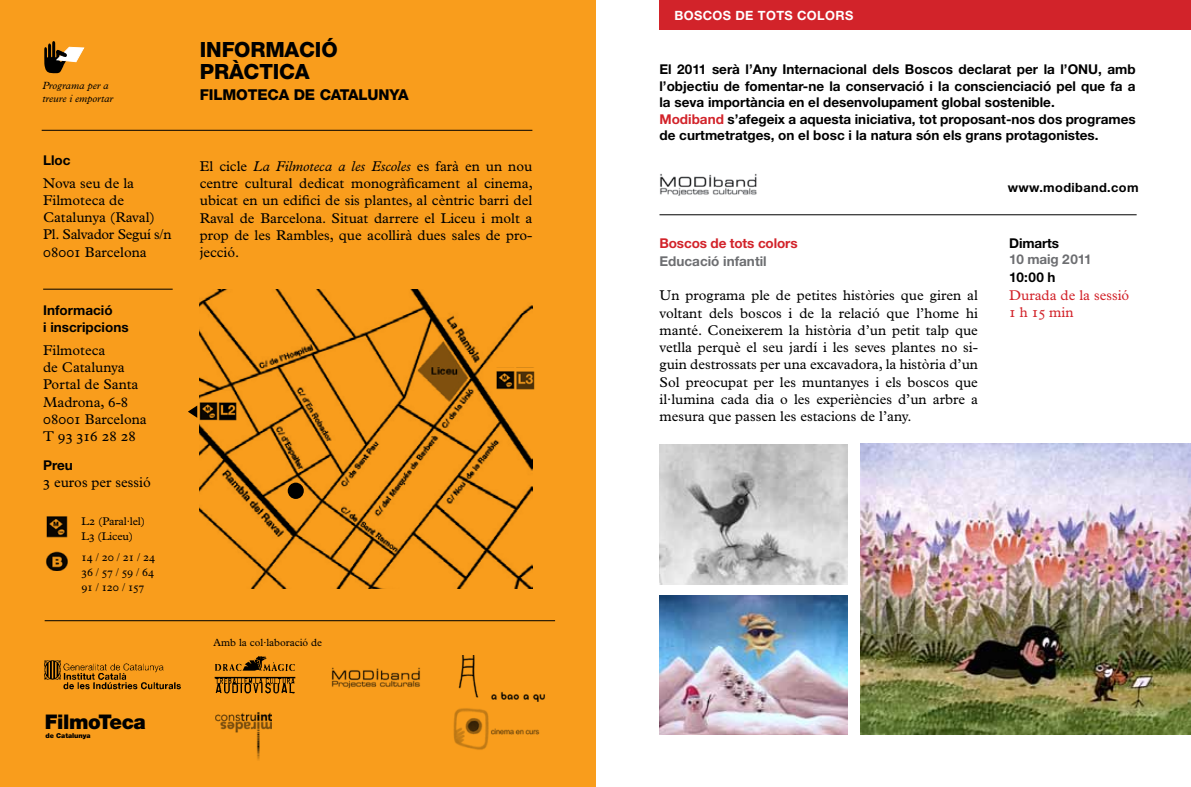
<style>
.page{position:relative;width:1191px;height:787px;background:#fff}
.page>*{position:absolute;margin:0;border:0;box-sizing:border-box;transform-origin:0 0}
.t1{font:800 21px "Helvetica Neue LT";letter-spacing:-.01em;color:#000}
.t2{font:900 20.25px "Helvetica Neue LT";letter-spacing:-.02em;color:#000}
.t3{font:800 15px "Helvetica Neue LT";letter-spacing:-.01em;color:#000}
.t4{font:14.25px/17.2px "Plantin";color:#000}
.t5{font:14.25px/17.2px "Plantin";color:#d2232a}
.t6{font:14.25px "Plantin Exp";color:#000}
.t7{font:700 13.5px/16.5px "Helvetica Neue LT";color:#000}
.t8{font:700 13.5px "Helvetica Neue LT";color:#6d6e71}
.t9{font:700 13.5px "Helvetica Neue LT";letter-spacing:-.01em;color:#d2232a}
.t10{font:700 12.75px "Helvetica Neue LT";letter-spacing:.03em;color:#fff}
.t11{font:700 12.75px "Helvetica Neue LT";letter-spacing:.03em;color:#000}
.t12{font:11.25px/15px "Plantin Exp";letter-spacing:-.01em;color:#000;text-align:justify}
.t13{font:11.25px/15px "Plantin";letter-spacing:-.01em;color:#000}
.t14{font:italic 10.5px/13.5px "Plantin";color:#000}
.t15{font:10.5px "Plantin";color:#000}
.t16{font:900 6.75px "Helvetica Neue LT";letter-spacing:-.01em;color:#000}
.s1{font-family:"Plantin Exp"}
.s2{font-family:"Plantin"}
.s3{font-style:italic}
.s4{color:#d2232a}
</style>
<div class="page">
<div style="left:0;top:0;width:595px;height:787px;background:#f99d1c"></div>
<hr style="left:43px;top:289px;width:130px;height:1px;background:#000">
<img style="left:46px;top:516px;width:21px;height:22px">
<img style="left:46px;top:551px;width:22px;height:20px">
<hr style="left:42px;top:130px;width:490px;height:1px;background:#000">
<img style="left:532px;top:371px;width:3px;height:18px">
<img style="left:200px;top:289px;width:332px;height:299px">
<div style="left:288px;top:482px;width:16px;height:17px;background:#000;border-radius:50%"></div>
<img style="left:199px;top:402px;width:37px;height:19px">
<svg style="left:188px;top:405px;width:9px;height:13px"></svg>
<svg style="left:44px;top:41px;width:41px;height:32px"></svg>
<img style="left:860px;top:444px;width:331px;height:291px">
<img style="left:659px;top:444px;width:189px;height:140px">
<img style="left:659px;top:595px;width:189px;height:140px">
<div style="left:659px;top:0;width:532px;height:30px;background:#d2232a"></div>
<img style="left:660px;top:173px;width:97px;height:23px">
<hr style="left:659px;top:214px;width:477px;height:1px;background:#000">
<img style="left:44px;top:660px;width:137px;height:30px">
<img style="left:214px;top:656px;width:82px;height:38px">
<img style="left:453px;top:708px;width:87px;height:42px">
<img style="left:215px;top:712px;width:56px;height:48px">
<img style="left:331px;top:667px;width:89px;height:21px">
<img style="left:458px;top:655px;width:87px;height:46px">
<hr style="left:45px;top:620px;width:510px;height:1px;background:#000">
<p class="t14" style="left:43px;top:78px;width:72px">Programa per a treure i emportar</p>
<p class="t7" style="left:43px;top:152px;width:29px">Lloc</p>
<p class="t4" style="left:43px;top:174px;width:130px">Nova seu de la<br>Filmoteca de<br>Catalunya (Raval)<br>Pl. Salvador Seguí s/n<br><span class="s1">08001</span> Barcelona</p>
<p class="t7" style="left:43px;top:301px;width:87px;line-height:17.2px">Informació<br>i inscripcions</p>
<p class="t4" style="left:43px;top:341px;width:105px">Filmoteca<br>de Catalunya<br>Portal de Santa<br>Madrona, <span class="s1">6-8<br>08001</span> Barcelona</p>
<p class="t6" style="left:43px;top:430px;width:94px"><span class="s2">T</span> 93 316 28 28</p>
<p class="t7" style="left:43px;top:456px;width:31px">Preu</p>
<p class="t4" style="left:43px;top:473px;width:109px"><span class="s1">3</span> euros per sessió</p>
<p class="t13" style="left:82px;top:514px;width:65px">L<span class="s1">2</span> (Paral·lel)<br>L<span class="s1">3</span> (Liceu)</p>
<p class="t12" style="left:82px;top:550px;width:75px">14 <span class="s2">/</span> 20 <span class="s2">/</span> 21 <span class="s2">/</span> 24<br>36 <span class="s2">/</span> 57 <span class="s2">/</span> 59 <span class="s2">/</span> 64<br>91 <span class="s2">/</span> 120 <span class="s2">/</span> 157</p>
<h2 class="t2" style="left:45px;top:710px;width:103px">FilmoTeca</h2>
<p class="t16" style="left:46px;top:731px;width:46px">de Catalunya</p>
<h1 class="t1" style="left:200px;top:37px;width:52px">INFORMAC</h1>
<h1 class="t1" style="left:315px;top:37px;width:23px">IÓ</h1>
<h1 class="t1" style="left:200px;top:59px;width:58px">PRÀCTICA</h1>
<p class="t3" style="left:200px;top:86px;width:210px">FILMOTECA DE CATALUNYA</p>
<p class="t4" style="left:200px;top:157px;width:334px;text-align:justify">El cicle <span class="s3">La Filmoteca a les Escoles</span> es farà en un nou centre cultural dedicat monogràficament al cinema, ubicat en un edifici de sis plantes, al cèntric barri del Raval de Barcelona. Situat darrere el Liceu i molt a prop de les Rambles, que acollirà dues sales de pro&shy;jecció.</p>
<p class="t15" style="left:214px;top:637px;width:110px">Amb la col·laboració de</p>
<p class="t10" style="left:674px;top:7px;width:94px">BOSCOS DE TOT</p>
<p class="t10" style="left:784px;top:7px;width:70px">S COLORS</p>
<p class="t7" style="left:659px;top:61px;width:419px">El 2011 serà l’Any Internacional dels Boscos declarat per la l’ONU</p>
<p class="t7" style="left:659px;top:61px;width:478px;text-indent:439px">, amb l’objectiu de fomentar-ne la conservació i la conscienciació pel que fa a la seva importància en el desenvolupament global sostenible.<br><span class="s4">Modiband</span> s’afegeix a aquesta iniciativa, tot proposant-nos dos programes de curtmetratges, on el bosc i la natura són els grans protagonistes.</p>
<p class="t9" style="left:659px;top:234px;width:140px">Boscos de tots colors</p>
<p class="t8" style="left:659px;top:252px;width:109px">Educació infantil</p>
<p class="t4" style="left:659px;top:287px;width:320px;text-align:justify">Un programa ple de petites històries que giren al voltant dels boscos i de la relació que l’home hi manté. Coneixerem la història d’un petit talp que vetlla perquè el seu jardí i les seves plantes no si&shy;guin destrossats per una excavadora, la història d’un Sol preocupat per les muntanyes i els boscos que il·lumina cada dia o les experiències d’un arbre a mesura que passen les estacions de l’any.</p>
<p class="t11" style="left:1007px;top:180px;width:132px">www.modiband.com</p>
<p class="t7" style="left:1009px;top:234px;width:51px">Dimarts</p>
<p class="t8" style="left:1009px;top:251px;width:84px">10 maig 2011</p>
<p class="t7" style="left:1009px;top:269px;width:48px">10:00 h</p>
<p class="t5" style="left:1009px;top:286px;width:121px">Durada de la sessió<br><span class="s1">1</span> h <span class="s1">15</span> min</p>
</div>
